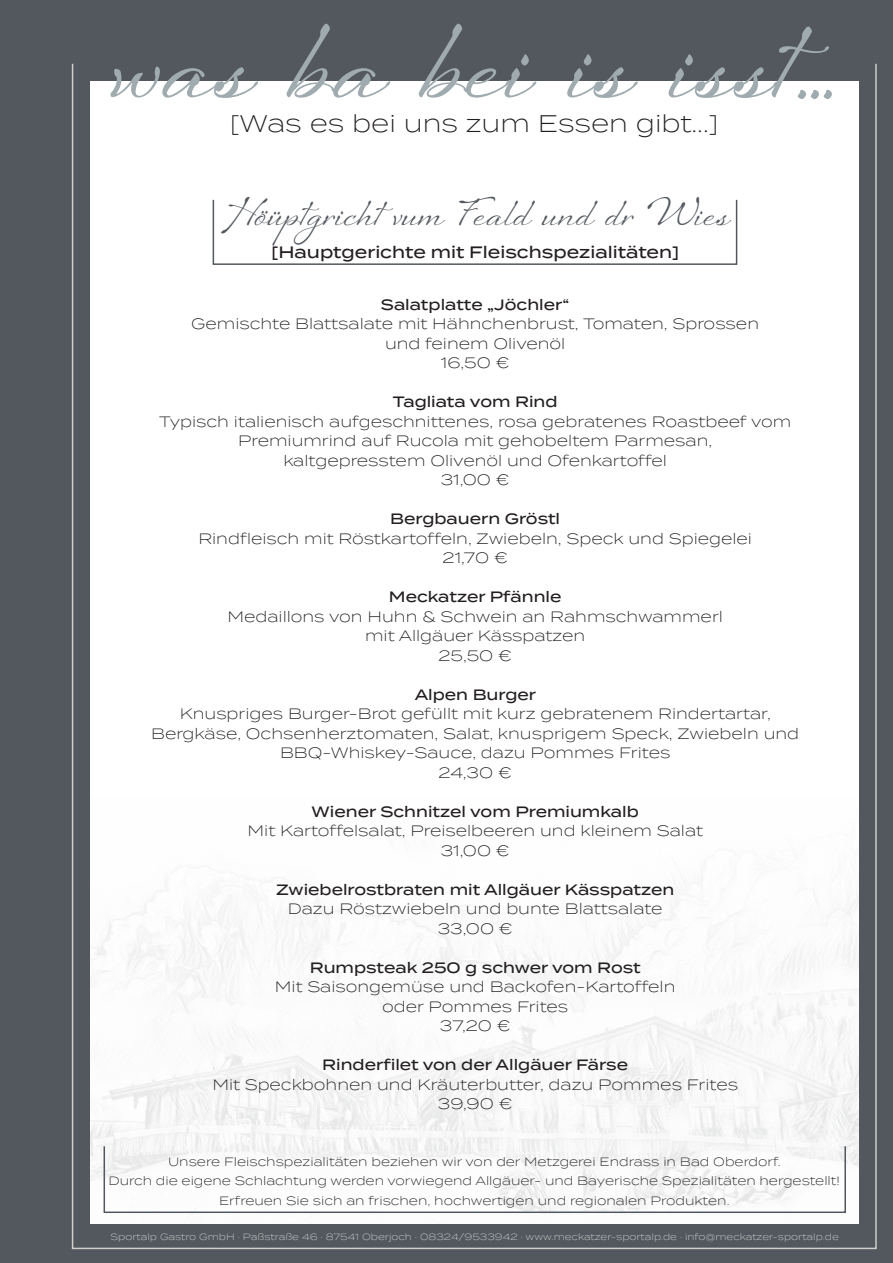
<style>
.page{position:relative;width:893px;height:1263px;background:#fff}
.page>*{position:absolute;margin:0;border:0;box-sizing:border-box;transform-origin:0 0}
.t1{font:700 112.5px "Sheila";letter-spacing:.025em;color:#a0abaf}
.t2{font:37.5px "Sheila";letter-spacing:.025em;color:#53595f}
.t3{font:300 24px "Termina";color:#231f20}
.t4{font:500 16.5px "Termina";color:#231f20}
.t5{font:300 15px/19.5px "Termina";color:#231f20;text-align:center}
.t6{font:500 15px "Termina";color:#231f20}
.t7{font:300 12px/19.5px "Termina";color:#231f20;text-align:center}
.t8{font:300 9px "Termina";color:#cfd0ce}
</style>
<div class="page">
<img style="left:89px;top:790px;width:770px;height:435px">
<div style="left:0;top:0;width:89px;height:1263px;background:#53585e"></div>
<div style="left:859px;top:0;width:34px;height:1263px;background:#53585e"></div>
<div style="left:0;top:0;width:893px;height:81px;background:#53585e"></div>
<div style="left:0;top:1225px;width:893px;height:38px;background:#53585e"></div>
<div style="left:213px;top:199px;width:524px;height:66px;border:2px solid #53585e"></div>
<div style="left:104px;top:1145px;width:742px;height:68px;border:2px solid #52575d"></div>
<h1 class="t1" style="left:115px;top:-8px;width:722px">was ba bei is isst…</h1>
<h3 class="t3" style="left:229px;top:107px;width:491px">[Was es bei uns zum Essen gibt...]</h3>
<h2 class="t2" style="left:221px;top:190px;width:510px">Höüptgricht vum Feald und dr Wies</h2>
<p class="t4" style="left:271px;top:240px;width:410px">[Hauptgerichte mit Fleischspezialitäten]</p>
<p class="t6" style="left:381px;top:293px;width:190px">Salatplatte „Jöchler“</p>
<p class="t5" style="left:191px;top:313px;width:569px">Gemischte Blattsalate mit Hähnchenbrust, Tomaten, Sprossen und feinem Olivenöl<br>16,50 €</p>
<p class="t6" style="left:393px;top:391px;width:166px">Tagliata vom Rind</p>
<p class="t5" style="left:159px;top:411px;width:634px">Typisch italienisch aufgeschnittenes, rosa gebratenes Roastbeef vom Premiumrind auf Rucola mit gehobeltem Parmesan,<br>kaltgepresstem Olivenöl und Ofenkartoffel<br>31,00 €</p>
<p class="t6" style="left:390px;top:508px;width:171px">Bergbauern Gröstl</p>
<p class="t5" style="left:198px;top:528px;width:555px">Rindfleisch mit Röstkartoffeln, Zwiebeln, Speck und Spiegelei<br>21,70 €</p>
<p class="t6" style="left:389px;top:586px;width:174px">Meckatzer Pfännle</p>
<p class="t5" style="left:227px;top:606px;width:497px">Medaillons von Huhn &amp; Schwein an Rahmschwammerl mit Allgäuer Kässpatzen<br>25,50 €</p>
<p class="t6" style="left:415px;top:683px;width:123px">Alpen Burger</p>
<p class="t5" style="left:151px;top:703px;width:649px">Knuspriges Burger-Brot gefüllt mit kurz gebratenem Rindertartar, Bergkäse, Ochsenherztomaten, Salat, knusprigem Speck, Zwiebeln und BBQ-Whiskey-Sauce, dazu Pommes Frites<br>24,30 €</p>
<p class="t6" style="left:312px;top:800px;width:329px">Wiener Schnitzel vom Premiumkalb</p>
<p class="t5" style="left:248px;top:820px;width:457px">Mit Kartoffelsalat, Preiselbeeren und kleinem Salat<br>31,00 €</p>
<p class="t6" style="left:276px;top:878px;width:400px">Zwiebelrostbraten mit Allgäuer Kässpatzen</p>
<p class="t5" style="left:288px;top:898px;width:376px">Dazu Röstzwiebeln und bunte Blattsalate<br>33,00 €</p>
<p class="t6" style="left:310px;top:956px;width:332px">Rumpsteak 250 g schwer vom Rost</p>
<p class="t5" style="left:275px;top:976px;width:402px">Mit Saisongemüse und Backofen-Kartoffeln oder Pommes Frites<br>37,20 €</p>
<p class="t6" style="left:322px;top:1054px;width:307px">Rinderfilet von der Allgäuer Färse</p>
<p class="t5" style="left:212px;top:1074px;width:527px">Mit Speckbohnen und Kräuterbutter, dazu Pommes Frites<br>39,90 €</p>
<p class="t7" style="left:109px;top:1151px;width:733px">Unsere Fleischspezialitäten beziehen wir von der Metzgerei Endrass in Bad Oberdorf.<br>Durch die eigene Schlachtung werden vorwiegend Allgäuer- und Bayerische Spezialitäten hergestellt!<br>Erfreuen Sie sich an frischen, hochwertigen und regionalen Produkten.</p>
<p class="t8" style="left:110px;top:1230px;width:730px">Sportalp Gastro GmbH · Paßstraße 46 · 87541 Oberjoch · 08324/9533942 · www.meckatzer-sportalp.de · info@meckatzer-sportalp.de</p>
</div>
